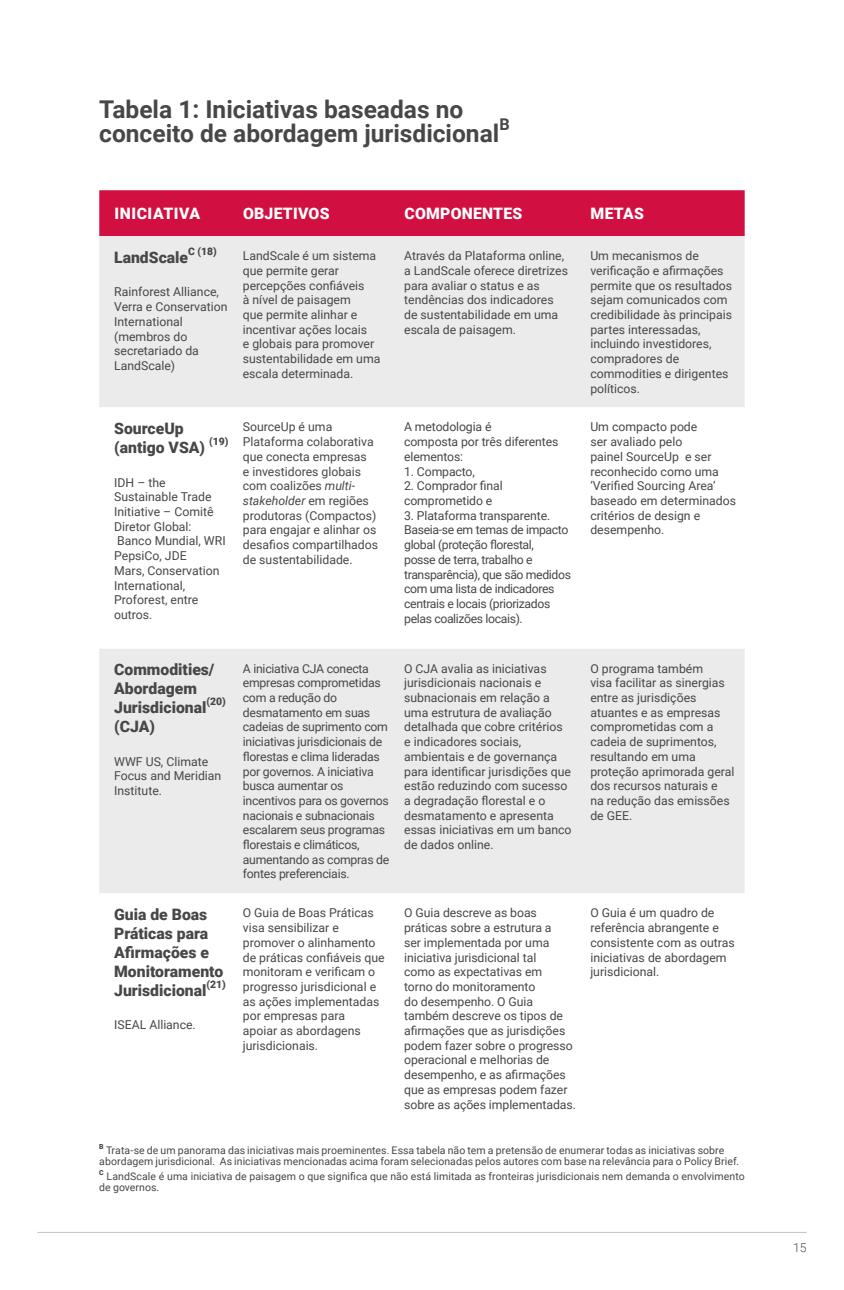
<style>
.page{position:relative;width:844px;height:1290px;background:#fff}
.page>*{position:absolute;margin:0;border:0;box-sizing:border-box;transform-origin:0 0}
.t1{font:700 24.5px/24.5px "Roboto";color:#484648}
.t2{font:700 16.1px "Roboto";color:#484648}
.t3{font:900 15.75px/18.9px "Roboto";color:#484648}
.t4{font:900 15.75px "Roboto";letter-spacing:.015em;color:#fff}
.t5{font:900 15.75px "Roboto";letter-spacing:.035em;color:#fff}
.t6{font:12.25px/14.7px "Roboto";color:#484648}
.t7{font:12.25px/14.7px "Roboto";letter-spacing:-.02em;color:#484648}
.t8{font:12.25px/14.7px "Roboto";letter-spacing:-.03em;color:#484648}
.t9{font:300 12.25px "Roboto";color:#484648}
.t10{font:10.5px/10.5px "Roboto";letter-spacing:.005em;color:#484648}
.t11{font:900 10.33px "Roboto";color:#484648}
.t12{font:900 7px "Roboto";color:#484648}
.s1{font-style:italic}
</style>
<div class="page">
<hr style="left:37px;top:1232px;width:769px;height:1px;background:#c3c2c3">
<div style="left:99px;top:190px;width:645px;height:46px;background:#d10f41"></div>
<div style="left:99px;top:236px;width:645px;height:171px;background:#ebebeb"></div>
<div style="left:99px;top:649px;width:645px;height:244px;background:#ebebeb"></div>
<h1 class="t1" style="left:99px;top:96px;width:401px">Tabela 1: Iniciativas baseadas no conceito de abordagem jurisdicional</h1>
<h2 class="t2" style="left:499px;top:113px;width:12px">B</h2>
<p class="t5" style="left:114px;top:202px;width:87px">INICIATIVA</p>
<p class="t4" style="left:243px;top:202px;width:88px">OBJETIVOS</p>
<p class="t4" style="left:404px;top:202px;width:119px">COMPONENTES</p>
<p class="t4" style="left:590px;top:202px;width:55px">METAS</p>
<p class="t3" style="left:114px;top:247px;width:75px">LandScale</p>
<p class="t11" style="left:188px;top:244px;width:30px">C (18)</p>
<p class="t6" style="left:114px;top:284px;width:115px">Rainforest Alliance,<br>Verra e Conservation<br>International (membros do secretariado da<br>LandScale)</p>
<p class="t6" style="left:243px;top:248px;width:139px">LandScale é um sistema que permite gerar percepções confiáveis<br>à nível de paisagem<br>que permite alinhar e incentivar ações locais<br>e globais para promover sustentabilidade em uma escala determinada.</p>
<p class="t6" style="left:404px;top:248px;width:165px">Através da Plataforma online, a LandScale oferece diretrizes para avaliar o status e as tendências dos indicadores de sustentabilidade em uma escala de paisagem.</p>
<p class="t6" style="left:590px;top:248px;width:143px">Um mecanismos de verificação e afirmações permite que os resultados sejam comunicados com credibilidade às principais partes interessadas, incluindo investidores, compradores de commodities e dirigentes políticos.</p>
<p class="t3" style="left:114px;top:418px;width:92px">SourceUp (antigo VSA)</p>
<p class="t11" style="left:209px;top:434px;width:21px">(19)</p>
<p class="t6" style="left:114px;top:474px;width:113px">IDH – the<br>Sustainable Trade<br>Initiative – Comitê<br>Diretor Global:<br>Banco Mundial, WRI<br>PepsiCo, JDE<br>Mars, Conservation<br>International,<br>Proforest, entre outros.</p>
<p class="t6" style="left:243px;top:419px;width:137px">SourceUp é uma<br>Plataforma colaborativa que conecta empresas<br>e investidores globais com coalizões <span class="s1">multi&shy;stakeholder</span> em regiões produtoras (Compactos) para engajar e alinhar os desafios compartilhados de sustentabilidade.</p>
<p class="t6" style="left:404px;top:419px;width:156px">A metodologia é<br>composta por três diferentes elementos:</p>
<p class="t6" style="left:404px;top:463px;width:72px">1. Compacto,</p>
<p class="t6" style="left:404px;top:478px;width:100px">2. Comprador final comprometido e</p>
<p class="t8" style="left:404px;top:507px;width:168px">3. Plataforma transparente.<br>Baseia-se em temas de impacto global (proteção florestal,<br>posse de terra, trabalho e transparência), que são medidos com uma lista de indicadores centrais e locais (priorizados pelas coalizões locais).</p>
<p class="t6" style="left:590px;top:419px;width:147px">Um compacto pode<br>ser avaliado pelo<br>painel SourceUp e ser reconhecido como uma ‘Verified Sourcing Area’ baseado em determinados critérios de design e desempenho.</p>
<p class="t3" style="left:114px;top:659px;width:102px">Commodities/<br>Abordagem<br>Jurisdicional</p>
<p class="t11" style="left:206px;top:694px;width:21px">(20)</p>
<p class="t3" style="left:114px;top:716px;width:42px">(CJA)</p>
<p class="t6" style="left:114px;top:753px;width:109px">WWF US, Climate<br>Focus and Meridian<br>Institute.</p>
<p class="t3" style="left:114px;top:904px;width:111px">Guia de Boas<br>Práticas para<br>Afirmações e<br>Monitoramento<br>Jurisdicional</p>
<p class="t11" style="left:206px;top:977px;width:21px">(21)</p>
<p class="t6" style="left:114px;top:1017px;width:83px">ISEAL Alliance.</p>
<p class="t7" style="left:243px;top:660px;width:148px">A iniciativa CJA conecta empresas comprometidas com a redução do desmatamento em suas cadeias de suprimento com iniciativas jurisdicionais de florestas e clima lideradas por governos. A iniciativa busca aumentar os incentivos para os governos nacionais e subnacionais escalarem seus programas florestais e climáticos, aumentando as compras de fontes preferenciais.</p>
<p class="t6" style="left:404px;top:660px;width:169px">O CJA avalia as iniciativas jurisdicionais nacionais e subnacionais em relação a uma estrutura de avaliação detalhada que cobre critérios e indicadores sociais, ambientais e de governança para identificar jurisdições que estão reduzindo com sucesso a degradação florestal e o desmatamento e apresenta essas iniciativas em um banco de dados online.</p>
<p class="t6" style="left:590px;top:660px;width:145px">O programa também<br>visa facilitar as sinergias entre as jurisdições atuantes e as empresas comprometidas com a cadeia de suprimentos, resultando em uma proteção aprimorada geral dos recursos naturais e<br>na redução das emissões de GEE.</p>
<p class="t6" style="left:243px;top:905px;width:143px">O Guia de Boas Práticas visa sensibilizar e promover o alinhamento de práticas confiáveis que monitoram e verificam o progresso jurisdicional e as ações implementadas por empresas para<br>apoiar as abordagens jurisdicionais.</p>
<p class="t6" style="left:404px;top:905px;width:173px">O Guia descreve as boas práticas sobre a estrutura a<br>ser implementada por uma iniciativa jurisdicional tal<br>como as expectativas em<br>torno do monitoramento<br>do desempenho. O Guia também descreve os tipos de afirmações que as jurisdições podem fazer sobre o progresso operacional e melhorias de desempenho, e as afirmações que as empresas podem fazer sobre as ações implementadas.</p>
<p class="t6" style="left:590px;top:905px;width:146px">O Guia é um quadro de referência abrangente e consistente com as outras iniciativas de abordagem jurisdicional.</p>
<p class="t12" style="left:99px;top:1141px;width:6px">B</p>
<p class="t10" style="left:99px;top:1145px;width:641px;text-indent:7px">Trata-se de um panorama das iniciativas mais proeminentes. Essa tabela não tem a pretensão de enumerar todas as iniciativas sobre abordagem jurisdicional. As iniciativas mencionadas acima foram selecionadas pelos autores com base na relevância para o Policy Brief.</p>
<p class="t12" style="left:99px;top:1167px;width:6px">C</p>
<p class="t10" style="left:99px;top:1171px;width:646px;text-indent:7px">LandScale é uma iniciativa de paisagem o que significa que não está limitada as fronteiras jurisdicionais nem demanda o envolvimento de governos.</p>
<p class="t9" style="left:793px;top:1239px;width:15px">15</p>
</div>
